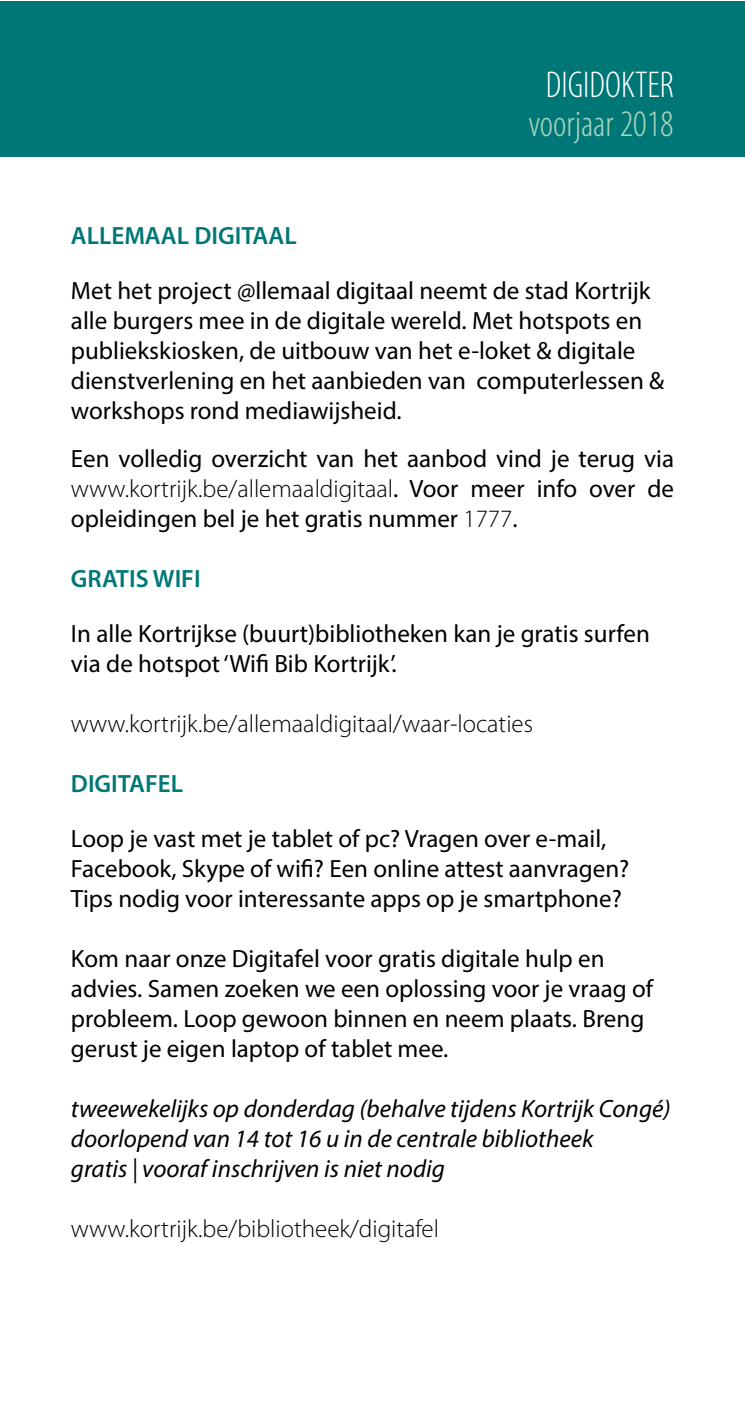
<style>
.page{position:relative;width:745px;height:1418px;background:#fff}
.page>*{position:absolute;margin:0;border:0;box-sizing:border-box;transform-origin:0 0}
.t1{font:300 condensed 37.5px "Myriad Pro";color:#acd7bf}
.t2{font:300 condensed 37.5px "Myriad Pro";color:#fff}
.t3{font:25px/30px "Myriad Pro";color:#000}
.t4{font:italic 25px/30px "Myriad Pro";color:#000}
.t5{font:300 25px "Myriad Pro";color:#000}
.t6{font:600 25px "Myriad Pro";color:#077}
.s1{font-weight:300}
</style>
<div class="page">
<div style="left:0;top:1px;width:744px;height:156px;background:#077"></div>
<h1 class="t2" style="left:545px;top:63px;width:129px">DIGIDOKTER</h1>
<h1 class="t1" style="left:528px;top:102px;width:147px">voorjaar 2018</h1>
<p class="t6" style="left:71px;top:219px;width:227px">ALLEMAAL DIGITAAL</p>
<p class="t3" style="left:71px;top:275px;width:594px">Met het project @llemaal digitaal neemt de stad Kortrijk alle burgers mee in de digitale wereld. Met hotspots en publiekskiosken, de uitbouw van het e-loket &amp; digitale dienstverlening en het aanbieden van computerlessen &amp; workshops rond mediawijsheid.</p>
<p class="t3" style="left:71px;top:443px;width:604px;text-align:justify">Een volledig overzicht van het aanbod vind je terug via <span class="s1">www.kortrijk.be/allemaaldigitaal</span>. Voor meer info over de opleidingen bel je het gratis nummer <span class="s1">1777</span>.</p>
<p class="t6" style="left:71px;top:562px;width:131px">GRATIS WIFI</p>
<p class="t3" style="left:71px;top:618px;width:580px">In alle Kortrijkse (buurt)bibliotheken kan je gratis surfen via de hotspot ‘Wifi Bib Kortrijk’.</p>
<p class="t5" style="left:71px;top:710px;width:463px">www.kortrijk.be/allemaaldigitaal/waar-locaties</p>
<p class="t6" style="left:71px;top:767px;width:114px">DIGITAFEL</p>
<p class="t3" style="left:71px;top:823px;width:559px">Loop je vast met je tablet of pc? Vragen over e-mail,<br>Facebook, Skype of wifi? Een online attest aanvragen?<br>Tips nodig voor interessante apps op je smartphone?</p>
<p class="t3" style="left:71px;top:943px;width:583px">Kom naar onze Digitafel voor gratis digitale hulp en advies. Samen zoeken we een oplossing voor je vraag of probleem. Loop gewoon binnen en neem plaats. Breng gerust je eigen laptop of tablet mee.</p>
<p class="t4" style="left:71px;top:1093px;width:600px">tweewekelijks op donderdag (behalve tijdens Kortrijk Congé) doorlopend van 14 tot 16 u in de centrale bibliotheek<br>gratis | vooraf inschrijven is niet nodig</p>
<p class="t5" style="left:71px;top:1215px;width:369px">www.kortrijk.be/bibliotheek/digitafel</p>
</div>
